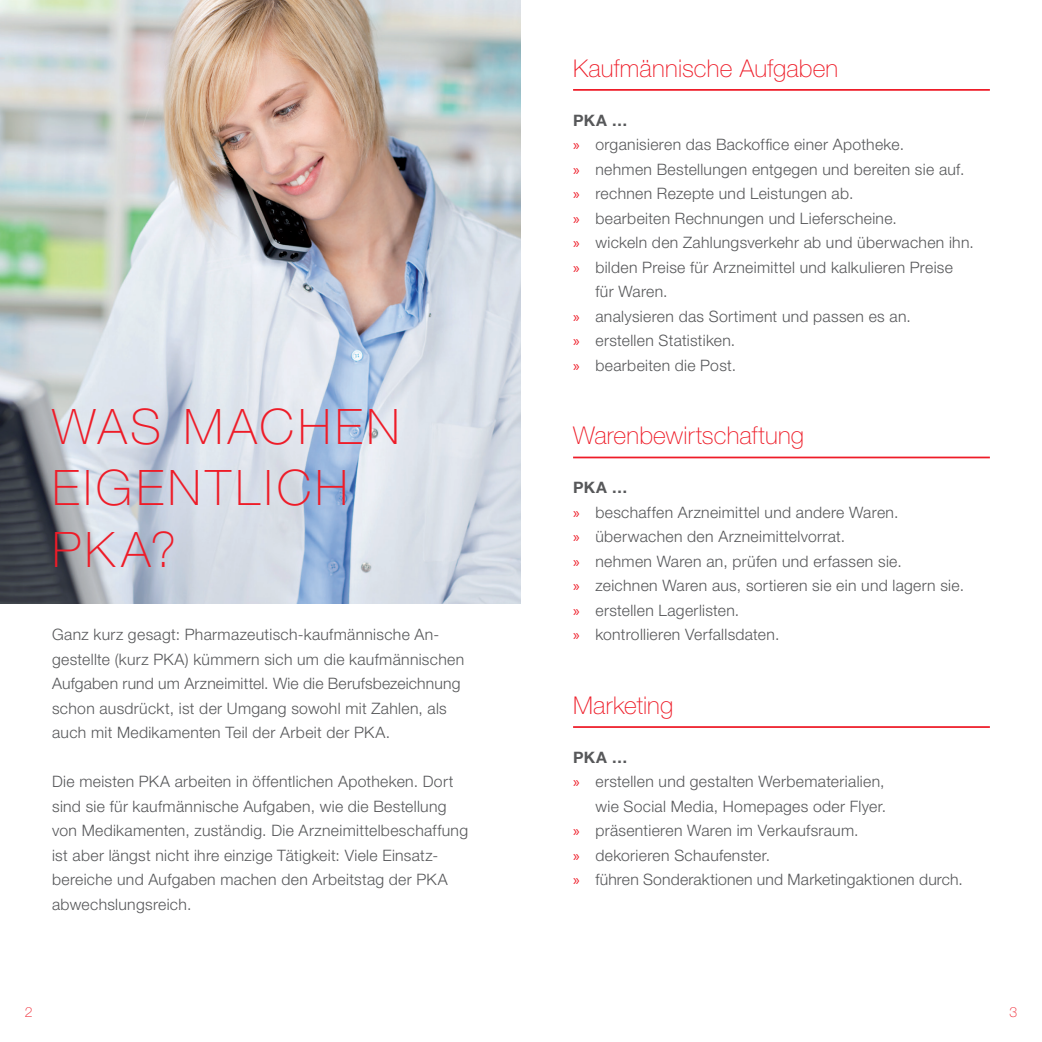
<style>
.page{position:relative;width:1042px;height:1042px;background:#fff}
.page>*{position:absolute;margin:0;border:0;box-sizing:border-box;transform-origin:0 0}
.Titel__Versalien__ro{font:100 49px/61.2px "Helvetica Neue LT Std";letter-spacing:.085em;color:#ee1c28}
.Headline_mit_Linie{font:100 24.5px "Helvetica Neue LT Std";letter-spacing:.005em;color:#ee1c28}
.Copy{font:300 15.75px/24.5px "Helvetica Neue LT Std";letter-spacing:.02em;color:#57585a}
.Copy-2{font:700 15.75px "Helvetica Neue LT Std";letter-spacing:.04em;color:#57585a}
.t1{font:100 14px "Helvetica Neue LT Std";color:#ee1c28}
.s1{font-family:"Myriad Pro";font-weight:400;color:#ee1c28}
</style>
<div class="page">
<img style="left:0;top:0;width:521px;height:603px">
<hr style="left:573px;top:89px;width:417px;height:2px;background:#ee1c28">
<hr style="left:573px;top:456px;width:417px;height:2px;background:#ee1c28">
<hr style="left:573px;top:726px;width:417px;height:2px;background:#ee1c28">
<p class="Titel__Versalien__ro" style="left:52px;top:396px;width:349px">WAS MACHEN<br>EIGENTLICH<br>PKA?</p>
<p class="Copy" style="left:52px;top:622px;width:414px">Ganz kurz gesagt: Pharmazeutisch-kaufmännische An&shy;gestellte (kurz PKA) kümmern sich um die kaufmännischen Aufgaben rund um Arzneimittel. Wie die Berufsbezeichnung schon ausdrückt, ist der Umgang sowohl mit Zahlen, als auch mit Medikamenten Teil der Arbeit der PKA.</p>
<p class="Copy" style="left:52px;top:769px;width:417px">Die meisten PKA arbeiten in öffentlichen Apotheken. Dort sind sie für kaufmännische Aufgaben, wie die Bestellung von Medikamenten, zuständig. Die Arzneimittelbeschaffung ist aber längst nicht ihre einzige Tätigkeit: Viele Einsatz&shy;bereiche und Aufgaben machen den Arbeitstag der PKA abwechslungsreich.</p>
<p class="Headline_mit_Linie" style="left:573px;top:54px;width:267px">Kaufmännische Aufgaben</p>
<p class="Copy-2" style="left:573px;top:110px;width:56px">PKA …</p>
<p class="Copy" style="left:573px;top:132px;width:332px"><span class="s1">»</span> organisieren das Backoffice einer Apotheke.</p>
<p class="Copy" style="left:573px;top:156px;width:393px"><span class="s1">»</span> nehmen Bestellungen entgegen und bereiten sie auf.</p>
<p class="Copy" style="left:573px;top:181px;width:282px"><span class="s1">»</span> rechnen Rezepte und Leistungen ab.</p>
<p class="Copy" style="left:573px;top:205px;width:325px"><span class="s1">»</span> bearbeiten Rechnungen und Lieferscheine.</p>
<p class="Copy" style="left:573px;top:230px;width:402px"><span class="s1">»</span> wickeln den Zahlungsverkehr ab und überwachen ihn.</p>
<p class="Copy" style="left:595px;top:254px;width:359px;text-indent:-22px"><span class="s1">»</span> bilden Preise für Arzneimittel und kalkulieren Preise für Waren.</p>
<p class="Copy" style="left:573px;top:303px;width:339px"><span class="s1">»</span> analysieren das Sortiment und passen es an.</p>
<p class="Copy" style="left:573px;top:328px;width:164px"><span class="s1">»</span> erstellen Statistiken.</p>
<p class="Copy" style="left:573px;top:352px;width:165px"><span class="s1">»</span> bearbeiten die Post.</p>
<p class="Headline_mit_Linie" style="left:573px;top:421px;width:232px">Warenbewirtschaftung</p>
<p class="Copy-2" style="left:573px;top:478px;width:56px">PKA …</p>
<p class="Copy" style="left:573px;top:499px;width:327px"><span class="s1">»</span> beschaffen Arzneimittel und andere Waren.</p>
<p class="Copy" style="left:573px;top:524px;width:273px"><span class="s1">»</span> überwachen den Arzneimittelvorrat.</p>
<p class="Copy" style="left:573px;top:548px;width:330px"><span class="s1">»</span> nehmen Waren an, prüfen und erfassen sie.</p>
<p class="Copy" style="left:573px;top:573px;width:392px"><span class="s1">»</span> zeichnen Waren aus, sortieren sie ein und lagern sie.</p>
<p class="Copy" style="left:573px;top:597px;width:168px"><span class="s1">»</span> erstellen Lagerlisten.</p>
<p class="Copy" style="left:573px;top:622px;width:208px"><span class="s1">»</span> kontrollieren Verfallsdaten.</p>
<p class="Headline_mit_Linie" style="left:573px;top:691px;width:102px">Marketing</p>
<p class="Copy-2" style="left:573px;top:747px;width:56px">PKA …</p>
<p class="Copy" style="left:573px;top:769px;width:315px;text-align:right"><span class="s1">»</span> erstellen und gestalten Werbematerialien, wie Social Media, Homepages oder Flyer.</p>
<p class="Copy" style="left:573px;top:818px;width:287px"><span class="s1">»</span> präsentieren Waren im Verkaufsraum.</p>
<p class="Copy" style="left:573px;top:842px;width:198px"><span class="s1">»</span> dekorieren Schaufenster.</p>
<p class="Copy" style="left:573px;top:867px;width:391px"><span class="s1">»</span> führen Sonderaktionen und Marketingaktionen durch.</p>
<p class="t1" style="left:25px;top:1004px;width:9px">2</p>
<p class="t1" style="left:1009px;top:1004px;width:9px">3</p>
</div>
